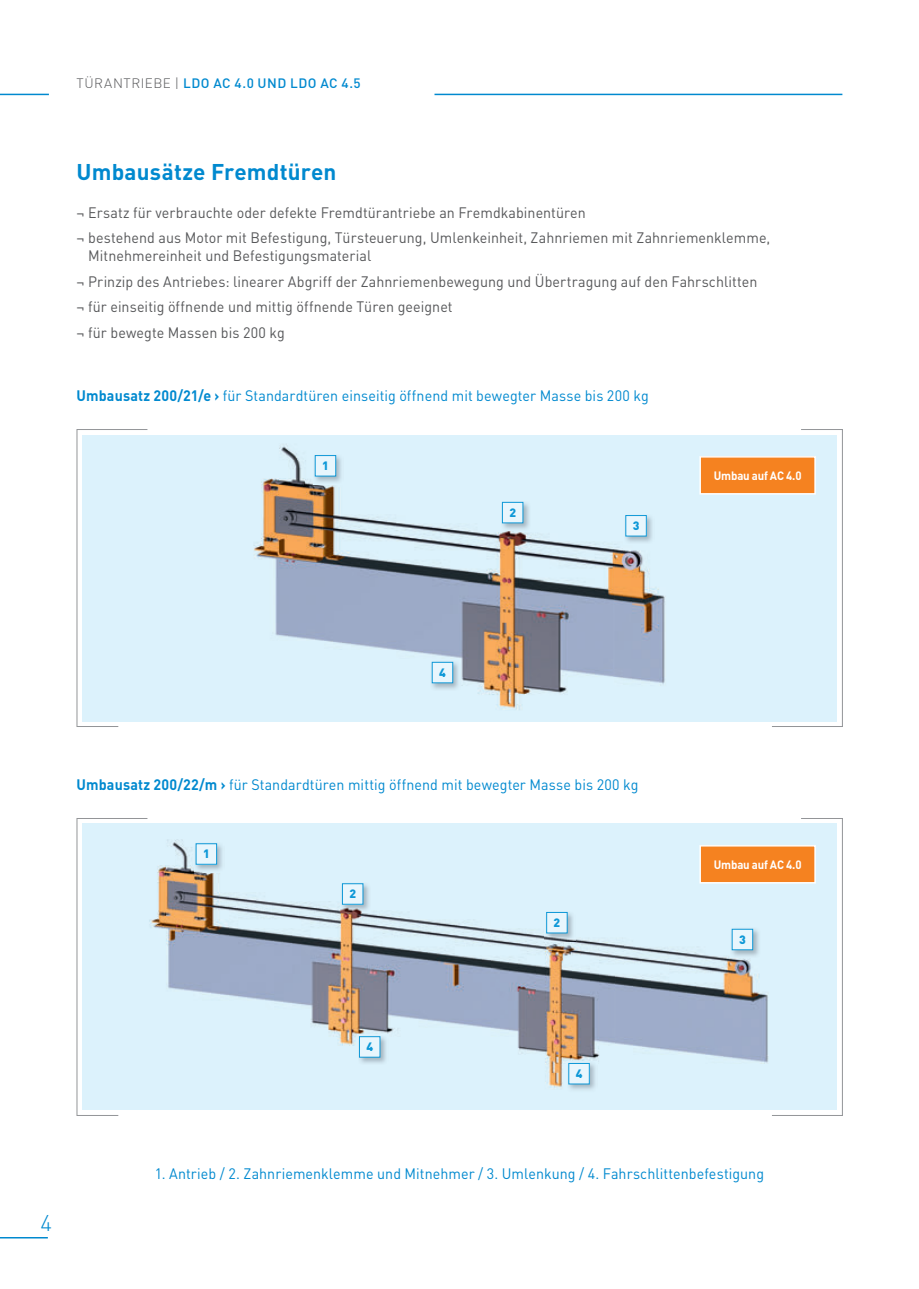
<style>
.page{position:relative;width:919px;height:1289px;background:#fff}
.page>*{position:absolute;margin:0;border:0;box-sizing:border-box;transform-origin:0 0}
.t1{font:700 22.5px "DIN";letter-spacing:.005em;color:#0089cf}
.t2{font:300 22.5px "DIN";color:#0089cf}
.t3{font:15px "DIN";letter-spacing:.005em;color:#0089cf;scale:.95 1}
.t4{font:15px/25.5px "DIN";letter-spacing:.005em;color:#57585a;scale:.95 1}
.t5{font:15px/25.5px "DIN";letter-spacing:.005em;color:#57585a}
.t6{font:500 13.5px "DIN";letter-spacing:.035em;color:#0089cf}
.t7{font:700 12px "DIN";letter-spacing:-.015em;color:#fff;scale:.95 1}
.t8{font:900 12px "DIN";color:#0e98d7}
.s1{font-weight:300;color:#57585a}
.s2{font-weight:700}
</style>
<div class="page">
<hr style="left:0;top:1236px;width:48px;height:2px;background:#0089cf">
<hr style="left:434px;top:94px;width:408px;height:1px;background:#0089cf">
<hr style="left:0;top:94px;width:49px;height:1px;background:#0089cf">
<div style="left:82px;top:435px;width:755px;height:286px;background:#dcf2fc"></div>
<img style="left:253px;top:444px;width:412px;height:266px">
<svg style="left:76px;top:429px;width:72px;height:298px"></svg>
<svg style="left:771px;top:429px;width:72px;height:298px"></svg>
<img style="left:313px;top:453px;width:31px;height:31px">
<div style="left:315px;top:455px;width:21px;height:21px;background:#e8f6fd"></div>
<div style="left:315px;top:455px;width:21px;height:21px;border:1px solid #0e98d7"></div>
<img style="left:500px;top:500px;width:31px;height:31px">
<div style="left:502px;top:502px;width:21px;height:21px;background:#e8f6fd"></div>
<div style="left:502px;top:502px;width:21px;height:21px;border:1px solid #0e98d7"></div>
<img style="left:623px;top:513px;width:31px;height:31px">
<div style="left:625px;top:515px;width:21px;height:21px;background:#e8f6fd"></div>
<div style="left:625px;top:515px;width:21px;height:21px;border:1px solid #0e98d7"></div>
<img style="left:430px;top:660px;width:30px;height:31px">
<div style="left:432px;top:662px;width:20px;height:20px;background:#e8f6fd"></div>
<div style="left:432px;top:662px;width:21px;height:21px;border:1px solid #0e98d7"></div>
<div style="left:700px;top:457px;width:115px;height:37px;background:#f58220"></div>
<div style="left:699px;top:456px;width:116px;height:38px;border:2px solid #fff"></div>
<div style="left:82px;top:823px;width:755px;height:287px;background:#dcf2fc"></div>
<img style="left:149px;top:839px;width:621px;height:250px">
<svg style="left:76px;top:818px;width:72px;height:298px"></svg>
<svg style="left:771px;top:818px;width:72px;height:298px"></svg>
<img style="left:194px;top:841px;width:30px;height:31px">
<div style="left:196px;top:843px;width:20px;height:21px;background:#e8f6fd"></div>
<div style="left:196px;top:843px;width:21px;height:21px;border:1px solid #0e98d7"></div>
<img style="left:340px;top:881px;width:31px;height:31px">
<div style="left:342px;top:883px;width:21px;height:21px;background:#e8f6fd"></div>
<div style="left:342px;top:883px;width:21px;height:21px;border:1px solid #0e98d7"></div>
<img style="left:730px;top:927px;width:30px;height:30px">
<div style="left:732px;top:929px;width:20px;height:20px;background:#e8f6fd"></div>
<div style="left:731px;top:928px;width:22px;height:22px;border:1px solid #0e98d7"></div>
<img style="left:566px;top:1061px;width:31px;height:29px">
<div style="left:568px;top:1063px;width:21px;height:20px;background:#e8f6fd"></div>
<div style="left:568px;top:1063px;width:21px;height:21px;border:1px solid #0e98d7"></div>
<img style="left:544px;top:910px;width:31px;height:31px">
<div style="left:546px;top:912px;width:21px;height:21px;background:#e8f6fd"></div>
<div style="left:546px;top:912px;width:21px;height:21px;border:1px solid #0e98d7"></div>
<img style="left:357px;top:1034px;width:31px;height:31px">
<div style="left:359px;top:1036px;width:21px;height:21px;background:#e8f6fd"></div>
<div style="left:359px;top:1036px;width:21px;height:21px;border:1px solid #0e98d7"></div>
<div style="left:700px;top:845px;width:115px;height:37px;background:#f58220"></div>
<div style="left:699px;top:845px;width:116px;height:38px;border:2px solid #fff"></div>
<p class="t6" style="left:77px;top:74px;width:286px"><span class="s1">TÜRANTRIEBE |</span> LDO AC 4.0 UND LDO AC 4.5</p>
<h1 class="t1" style="left:77px;top:157px;width:261px">Umbausätze Fremdtüren</h1>
<p class="t5" style="left:77px;top:199px;width:695px">¬ Ersatz für verbrauchte oder defekte Fremdtürantriebe an Fremdkabinentüren<br>¬ bestehend aus Motor mit Befestigung, Türsteuerung, Umlenkeinheit, Zahnriemen mit Zahnriemenklemme,</p>
<p class="t4" style="left:77px;top:243px;width:718px;text-indent:12px">Mitnehmereinheit und Befestigungsmaterial<br>¬ Prinzip des Antriebes: linearer Abgriff der Zahnriemenbewegung und Übertragung auf den Fahrschlitten ¬ für einseitig öffnende und mittig öffnende Türen geeignet<br>¬ für bewegte Massen bis 200 kg</p>
<p class="t3" style="left:77px;top:386px;width:603px"><span class="s2">Umbausatz 200/21/e ›</span> für Standardtüren einseitig öffnend mit bewegter Masse bis 200 kg</p>
<p class="t8" style="left:322px;top:458px;width:8px">1</p>
<p class="t8" style="left:509px;top:504px;width:8px">2</p>
<p class="t8" style="left:632px;top:518px;width:8px">3</p>
<p class="t7" style="left:713px;top:468px;width:94px">Umbau auf AC 4.0</p>
<p class="t8" style="left:439px;top:664px;width:8px">4</p>
<p class="t3" style="left:77px;top:775px;width:593px"><span class="s2">Umbausatz 200/22/m ›</span> für Standardtüren mittig öffnend mit bewegter Masse bis 200 kg</p>
<p class="t8" style="left:203px;top:846px;width:8px">1</p>
<p class="t8" style="left:349px;top:886px;width:8px">2</p>
<p class="t8" style="left:553px;top:914px;width:8px">2</p>
<p class="t7" style="left:713px;top:857px;width:94px">Umbau auf AC 4.0</p>
<p class="t8" style="left:739px;top:931px;width:8px">3</p>
<h1 class="t2" style="left:41px;top:1208px;width:13px">4</h1>
<p class="t8" style="left:366px;top:1038px;width:8px">4</p>
<p class="t8" style="left:575px;top:1065px;width:8px">4</p>
<p class="t3" style="left:155px;top:1164px;width:643px">1. Antrieb / 2. Zahnriemenklemme und Mitnehmer / 3. Umlenkung / 4. Fahrschlittenbefestigung</p>
</div>
